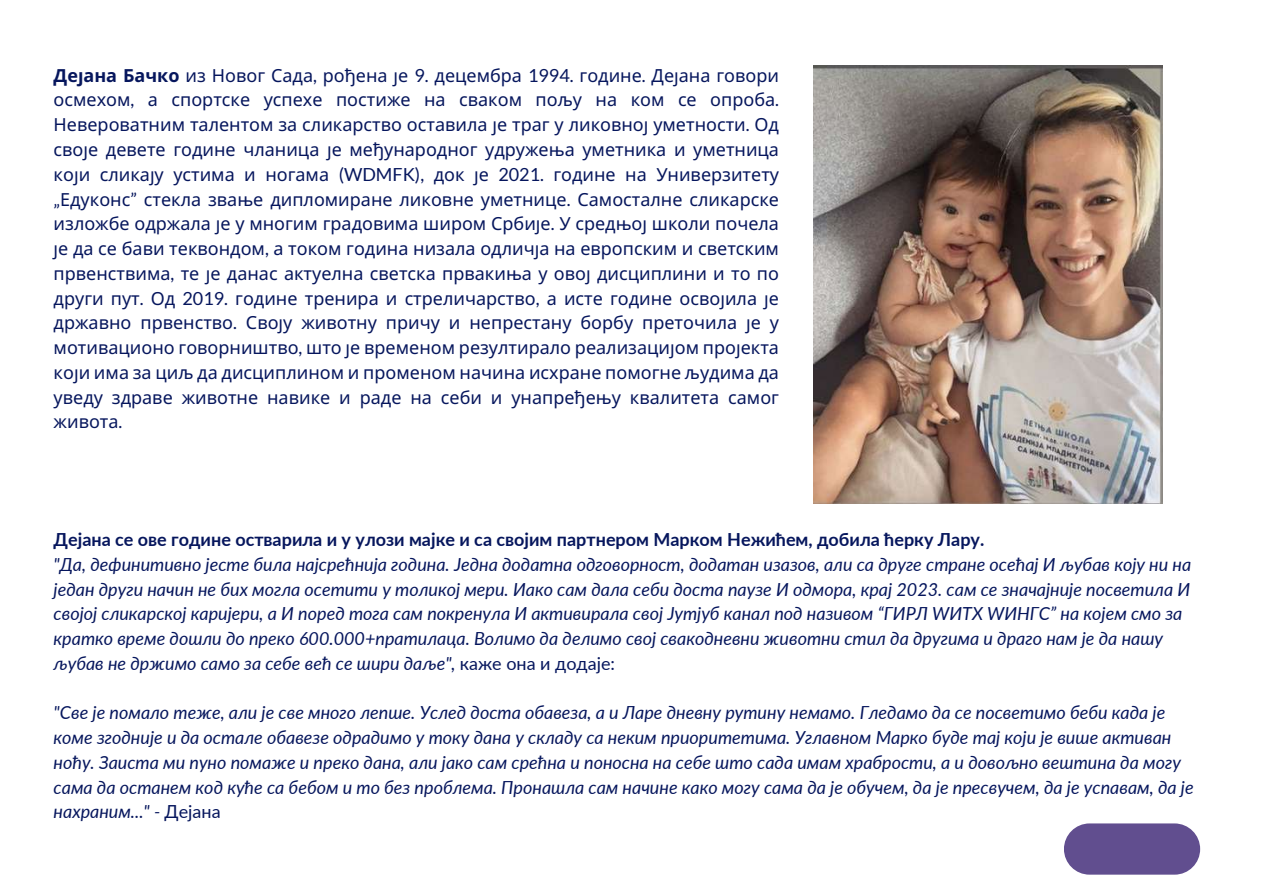
<style>
.page{position:relative;width:1263px;height:894px;background:#fff}
.page>*{position:absolute;margin:0;border:0;box-sizing:border-box;transform-origin:0 0}
.t1{font:italic 18px/24.8px "Lato";color:#06165d}
.t2{font:18px/24.8px "Noto Sans";color:#06165d;text-align:justify}
.t3{font:700 18px "Lato";color:#06165d}
.s1{font-weight:700}
.s2{font-family:"Lato"}
.s3{font-style:normal}
</style>
<div class="page">
<img style="left:813px;top:65px;width:349px;height:438px">
<div style="left:1064px;top:823px;width:136px;height:51px;background:#614e8f;border-radius:26px"></div>
<p class="t2" style="left:54px;top:62px;width:727px"><span class="s1">Дејана Бачко</span> из Новог Сада<span class="s2">,</span> рођена је <span class="s2">9.</span> децембра <span class="s2">1994.</span> године<span class="s2">.</span> Дејана говори осмехом<span class="s2">,</span> а спортске успехе постиже на сваком пољу на ком се опроба<span class="s2">.<br></span>Невероватним талентом за сликарство оставила је траг у ликовној уметности<span class="s2">.</span> Од своје девете године чланица је међународног удружења уметника и уметница који сликају устима и ногама <span class="s2">(WDMFK),</span> док је <span class="s2">2021.</span> године на Универзитету <span class="s2">„</span>Едуконс<span class="s2">”</span> стекла звање дипломиране ликовне уметнице<span class="s2">.</span> Самосталне сликарске изложбе одржала је у многим градовима широм Србије<span class="s2">.</span> У средњој школи почела је да се бави теквондом<span class="s2">,</span> а током година низала одличја на европским и светским првенствима<span class="s2">,</span> те је данас актуелна светска првакиња у овој дисциплини и то по други пут<span class="s2">.</span> Од <span class="s2">2019.</span> године тренира и стреличарство<span class="s2">,</span> а исте године освојила је државно првенство<span class="s2">.</span> Своју животну причу и непрестану борбу преточила је у мотивационо говорништво<span class="s2">,</span> што је временом резултирало реализацијом пројекта који има за циљ да дисциплином и променом начина исхране помогне људима да уведу здраве животне навике и раде на себи и унапређењу квалитета самог живота<span class="s2">.</span></p>
<p class="t3" style="left:54px;top:528px;width:932px">Дејана се ове године остварила и у улози мајке и са својим партнером Марком Нежићем, добила ћерку Лару.</p>
<p class="t1" style="left:54px;top:551px;width:1139px">"Да, дефинитивно јесте била најсрећнија година. Једна додатна одговорност, додатан изазов, али са друге стране осећај И љубав коју ни на један други начин не бих могла осетити у толикој мери. Иако сам дала себи доста паузе И одмора, крај 2023. сам се значајније посветила И својој сликарској каријери, а И поред тога сам покренула И активирала свој Јутјуб канал под називом “ГИРЛ WИТХ WИНГС” на којем смо за кратко време дошли до преко 600.000+пратилаца. Волимо да делимо свој свакодневни животни стил да другима и драго нам је да нашу љубав не држимо само за себе већ се шири даље", <span class="s3">каже она и додаје:</span></p>
<p class="t1" style="left:54px;top:699px;width:1141px">"Све је помало теже, али је све много лепше. Услед доста обавеза, а и Ларе дневну рутину немамо. Гледамо да се посветимо беби када је коме згодније и да остале обавезе одрадимо у току дана у складу са неким приоритетима. Углавном Марко буде тај који је више активан ноћу. Заиста ми пуно помаже и преко дана, али јако сам срећна и поносна на себе што сада имам храбрости, а и довољно вештина да могу сама да останем код куће са бебом и то без проблема. Пронашла сам начине како могу сама да је обучем, да је пресвучем, да је успавам, да је нахраним..." - <span class="s3">Дејана</span></p>
</div>
